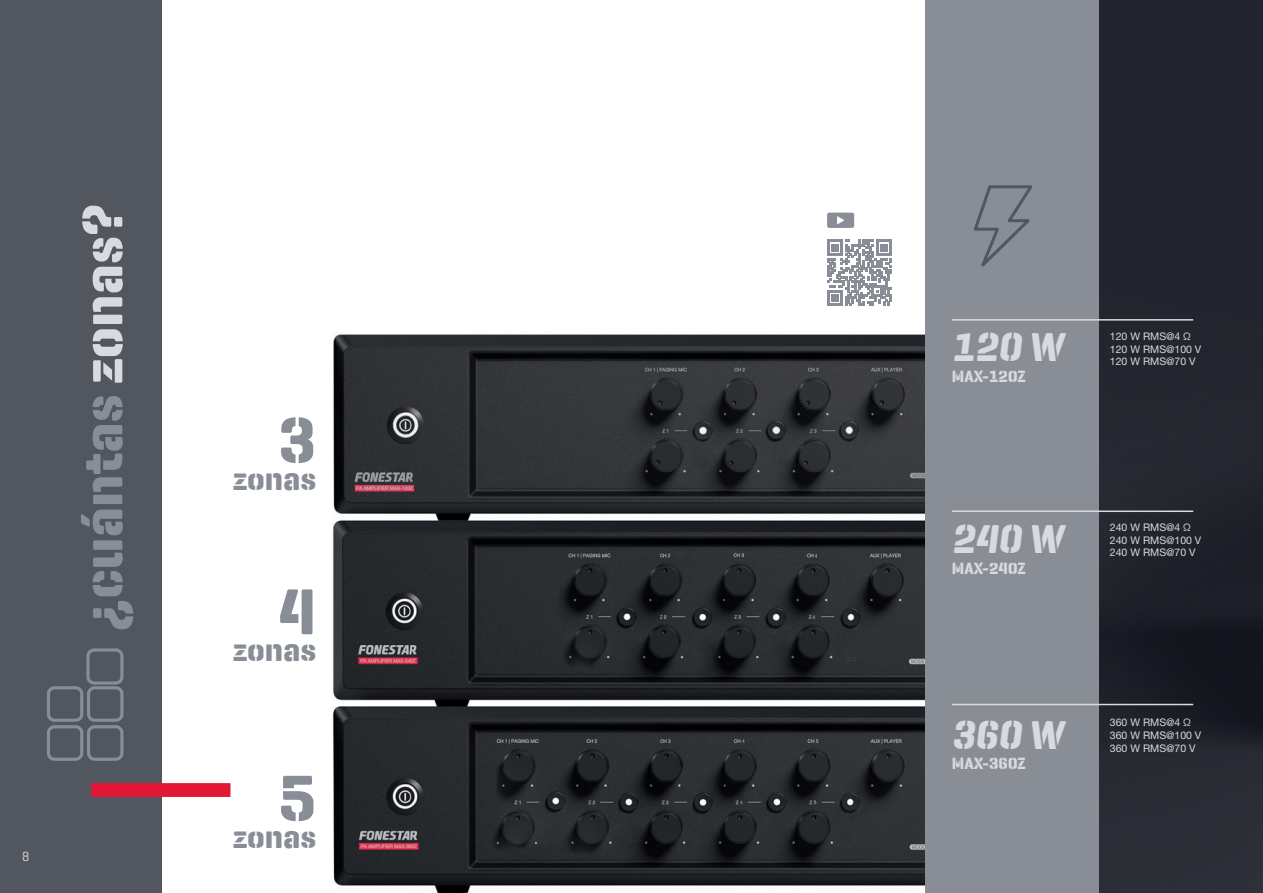
<style>
.page{position:relative;width:1263px;height:893px;background:#fff}
.page>*{position:absolute;margin:0;border:0;box-sizing:border-box;transform-origin:0 0}
.t1{font:700 66px "Geogrotesque Stencil C";color:#898e96}
.t2{font:700 58.5px "Geogrotesque Stencil C";color:#898e96}
.t3{font:italic 700 40.5px "Geogrotesque Stencil C";color:#d8dadf}
.t4{font:700 33px "Geogrotesque Stencil C";color:#898e96}
.t5{font:700 16.5px "Geogrotesque Stencil C";color:#d8dadf}
.t6{font:13.5px "Geogrotesque";color:#d8dadf}
.t7{font:10.5px/12.6px "Helvetica Neue LT Pro";color:#d8dadf}
.s1{color:#d8dadf}
</style>
<div class="page">
<img style="left:161px;top:320px;width:764px;height:573px">
<div style="left:0;top:0;width:161px;height:893px;background:#52575f"></div>
<div style="left:925px;top:0;width:182px;height:893px;background:#898e96"></div>
<img style="left:1099px;top:0;width:164px;height:893px">
<svg style="left:827px;top:240px;width:65px;height:66px"></svg>
<svg style="left:827px;top:213px;width:27px;height:15px"></svg>
<div style="left:91px;top:783px;width:139px;height:14px;background:#e21736;border:2px solid #e21736"></div>
<hr style="left:952px;top:319px;width:241px;height:2px;background:#d8dadf">
<hr style="left:952px;top:704px;width:241px;height:1px;background:#d8dadf">
<svg style="left:47px;top:686px;width:77px;height:75px"></svg>
<div style="left:86px;top:648px;width:37px;height:37px;border:3px solid #898e96;border-radius:6px"></div>
<svg style="left:974px;top:185px;width:59px;height:82px"></svg>
<hr style="left:952px;top:510px;width:241px;height:2px;background:#d8dadf">
<h2 class="t2" style="left:66px;top:632px;width:430px;rotate:-90deg">¿cuántas <span class="s1">zonas?</span></h2>
<p class="t6" style="left:22px;top:848px;width:9px">8</p>
<h1 class="t1" style="left:278px;top:399px;width:39px">3</h1>
<h3 class="t4" style="left:233px;top:458px;width:85px">zonas</h3>
<h1 class="t1" style="left:278px;top:571px;width:39px">4</h1>
<h3 class="t4" style="left:233px;top:629px;width:85px">zonas</h3>
<h1 class="t1" style="left:278px;top:757px;width:39px">5</h1>
<h3 class="t4" style="left:233px;top:816px;width:85px">zonas</h3>
<h3 class="t3" style="left:952px;top:322px;width:113px">120 W</h3>
<h3 class="t5" style="left:952px;top:366px;width:75px">MAX-120Z</h3>
<p class="t7" style="left:1110px;top:330px;width:93px">120 W RMS@4 Ω<br>120 W RMS@100 V<br>120 W RMS@70 V</p>
<h3 class="t3" style="left:952px;top:514px;width:113px">240 W</h3>
<h3 class="t5" style="left:952px;top:558px;width:75px">MAX-240Z</h3>
<p class="t7" style="left:1110px;top:521px;width:93px">240 W RMS@4 Ω<br>240 W RMS@100 V<br>240 W RMS@70 V</p>
<h3 class="t3" style="left:952px;top:709px;width:113px">360 W</h3>
<h3 class="t5" style="left:952px;top:753px;width:75px">MAX-360Z</h3>
<p class="t7" style="left:1110px;top:716px;width:93px">360 W RMS@4 Ω<br>360 W RMS@100 V<br>360 W RMS@70 V</p>
</div>
